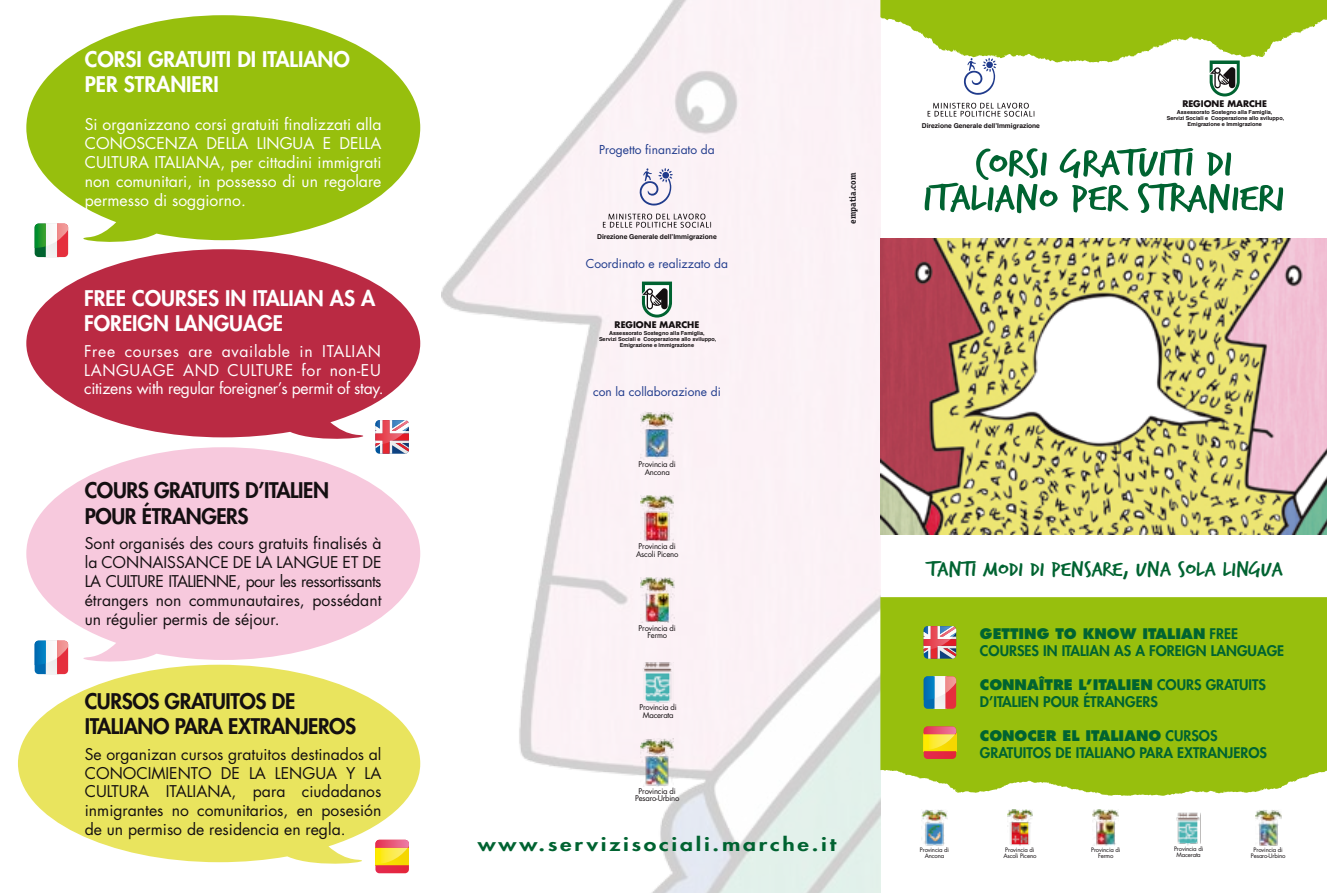
<style>
.page{position:relative;width:1327px;height:893px;background:#fff}
.page>*{position:absolute;margin:0;border:0;box-sizing:border-box;transform-origin:0 0}
.t1{font:39.45px/34.8px "Trash Hand";color:#006331;text-align:center;scale:1.27 1}
.t2{font:21.6px "Trash Hand";color:#006331;scale:1.27 1}
.t3{font:800 21px/25.2px "Futura";letter-spacing:-.02em;color:#140f11}
.t4{font:800 21px/25.2px "Futura";color:#fff}
.t5{font:800 18px "Futura";letter-spacing:.12em;color:#006331;scale:1.27 1}
.t6{font:15.75px/18.9px "Futura";color:#140f11;text-align:justify}
.t7{font:15.75px/18.9px "Futura";color:#fff;text-align:justify}
.t8{font:15.75px/18.9px "Futura";letter-spacing:.04em;color:#fff}
.t9{font:800 14.25px/17.1px "Futura";color:#006331}
.t10{font:12px "Futura";color:#203b8c}
.t11{font:700 9px "Officina Serif";color:#1a171c}
.t12{font:700 8.85px "Futura";color:#140f11}
.t13{font:7.65px/7.6px "Futura";letter-spacing:-.025em;color:#140f11;text-align:center}
.t14{font:700 6.75px "Helvetica";color:#140f11}
.t15{font:700 6.6px "Helvetica";color:#140f11}
.t16{font:6px/6px "Futura";letter-spacing:-.025em;color:#140f11;text-align:center}
.t17{font:700 5.55px/6px "Helvetica";color:#140f11;text-align:center}
.s1{font-style:inherit}
</style>
<div class="page">
<img style="left:441px;top:0;width:439px;height:893px">
<svg style="left:26px;top:15px;width:394px;height:233px;fill:#97bf0d"></svg>
<svg style="left:26px;top:447px;width:394px;height:218px;fill:#f7c9dd"></svg>
<svg style="left:26px;top:249px;width:394px;height:190px;fill:#ba2a43"></svg>
<svg style="left:18px;top:665px;width:402px;height:199px;fill:#e9e45e"></svg>
<div style="left:880px;top:597px;width:447px;height:199px;background:#97bf0d"></div>
<img style="left:880px;top:238px;width:447px;height:296px">
<svg style="left:923px;top:726px;width:33px;height:33px"></svg>
<svg style="left:923px;top:676px;width:33px;height:33px"></svg>
<svg style="left:923px;top:626px;width:33px;height:33px"></svg>
<svg style="left:375px;top:840px;width:34px;height:33px"></svg>
<svg style="left:35px;top:641px;width:33px;height:33px"></svg>
<svg style="left:35px;top:224px;width:33px;height:33px"></svg>
<svg style="left:375px;top:420px;width:34px;height:34px"></svg>
<svg style="left:642px;top:282px;width:30px;height:36px"></svg>
<img style="left:1255px;top:810px;width:26px;height:36px">
<img style="left:921px;top:809px;width:26px;height:37px">
<img style="left:1176px;top:812px;width:24px;height:34px">
<img style="left:1092px;top:810px;width:27px;height:35px">
<img style="left:1007px;top:809px;width:25px;height:37px">
<img style="left:640px;top:738px;width:34px;height:48px">
<img style="left:640px;top:412px;width:34px;height:47px">
<img style="left:643px;top:660px;width:30px;height:44px">
<img style="left:640px;top:577px;width:34px;height:46px">
<img style="left:641px;top:495px;width:32px;height:47px">
<svg style="left:880px;top:0;width:447px;height:96px"></svg>
<svg style="left:927px;top:102px;width:107px;height:15px"></svg>
<svg style="left:639px;top:168px;width:34px;height:38px"></svg>
<svg style="left:603px;top:213px;width:108px;height:15px"></svg>
<h3 class="t4" style="left:85px;top:46px;width:267px">CORSI GRATUITI DI ITALIANO<br>PER STRANIERI</h3>
<p class="t7" style="left:85px;top:115px;width:298px">Si organizzano corsi gratuiti finalizzati alla CONOSCENZA DELLA LINGUA E DELLA CULTURA ITALIANA, per cittadini immigrati non comunitari, in possesso di un regolare permesso di soggiorno.</p>
<h3 class="t4" style="left:84px;top:285px;width:293px">FREE COURSES IN ITALIAN AS A<br>FOREIGN LANGUAGE</h3>
<p class="t8" style="left:84px;top:342px;width:301px">Free courses are available in ITALIAN<br>LANGUAGE AND CULTURE for non-EU citizens with regular foreigner’s permit of stay.</p>
<h3 class="t3" style="left:85px;top:478px;width:246px">COURS GRATUITS D’ITALIEN<br>POUR ÉTRANGERS</h3>
<p class="t6" style="left:85px;top:534px;width:298px">Sont organisés des cours gratuits finalisés à la CONNAISSANCE DE LA LANGUE ET DE LA CULTURE ITALIENNE, pour les ressortissants étrangers non communautaires, possédant un régulier permis de séjour.</p>
<h3 class="t3" style="left:85px;top:688px;width:273px">CURSOS GRATUITOS DE<br>ITALIANO PARA EXTRANJEROS</h3>
<p class="t6" style="left:85px;top:744px;width:298px">Se organizan cursos gratuitos destinados al CONOCIMIENTO DE LA LENGUA Y LA CULTURA ITALIANA, para ciudadanos inmigrantes no comunitarios, en posesión de un permiso de residencia en regla.</p>
<p class="t10" style="left:599px;top:142px;width:117px">Progetto finanziato da</p>
<p class="t14" style="left:597px;top:231px;width:121px">Direzione Generale dell’Immigrazione</p>
<p class="t10" style="left:586px;top:255px;width:144px">Coordinato e realizzato da</p>
<p class="t12" style="left:614px;top:318px;width:86px">REGIONE MARCHE</p>
<p class="t17" style="left:599px;top:330px;width:119px">Assessorato Sostegno alla Famiglia,<br>Servizi Sociali e Cooperazione allo sviluppo,<br>Emigrazione e Immigrazione</p>
<p class="t10" style="left:593px;top:384px;width:129px">con la collaborazione di</p>
<p class="t13" style="left:638px;top:460px;width:39px">Provincia di<br>Ancona</p>
<p class="t13" style="left:636px;top:542px;width:44px">Provincia di<br>Ascoli Piceno</p>
<p class="t13" style="left:638px;top:624px;width:39px">Provincia di<br>Fermo</p>
<p class="t13" style="left:639px;top:704px;width:39px">Provincia di<br>Macerata</p>
<p class="t11" style="left:847px;top:224px;width:52px;rotate:-90deg">empatia.com</p>
<p class="t13" style="left:635px;top:787px;width:46px">Provincia di<br>Pesaro-Urbino</p>
<p class="t5" style="left:478px;top:832px;width:283px">www.servizisociali.marche.it</p>
<p class="t15" style="left:922px;top:120px;width:119px">Direzione Generale dell’Immigrazione</p>
<p class="t12" style="left:1182px;top:97px;width:86px">REGIONE MARCHE</p>
<p class="t17" style="left:1166px;top:109px;width:119px">Assessorato Sostegno alla Famiglia,<br>Servizi Sociali e Cooperazione allo sviluppo,<br>Emigrazione e Immigrazione</p>
<h1 class="t1" style="left:923px;top:148px;width:286px">CORSI GRATUITI DI<br>ITALIANO PER STRANIERI</h1>
<h2 class="t2" style="left:927px;top:559px;width:281px">TANTI MODI DI PENSARE, UNA SOLA LINGUA</h2>
<p class="t9" style="left:980px;top:624px;width:306px"><span class="s1">GETTING TO KNOW ITALIAN</span> FREE<br>COURSES IN ITALIAN AS A FOREIGN LANGUAGE</p>
<p class="t9" style="left:980px;top:676px;width:288px"><span class="s1">CONNAÎTRE L’ITALIEN</span> COURS GRATUITS<br>D’ITALIEN POUR ÉTRANGERS</p>
<p class="t9" style="left:980px;top:727px;width:288px"><span class="s1">CONOCER EL ITALIANO</span> CURSOS<br>GRATUITOS DE ITALIANO PARA EXTRANJEROS</p>
<p class="t16" style="left:920px;top:847px;width:31px">Provincia di<br>Ancona</p>
<p class="t16" style="left:1174px;top:845px;width:31px">Provincia di<br>Macerata</p>
<p class="t16" style="left:1091px;top:846px;width:31px">Provincia di<br>Fermo</p>
<p class="t16" style="left:1003px;top:847px;width:35px">Provincia di<br>Ascoli Piceno</p>
<p class="t16" style="left:1251px;top:847px;width:36px">Provincia di<br>Pesaro-Urbino</p>
</div>
